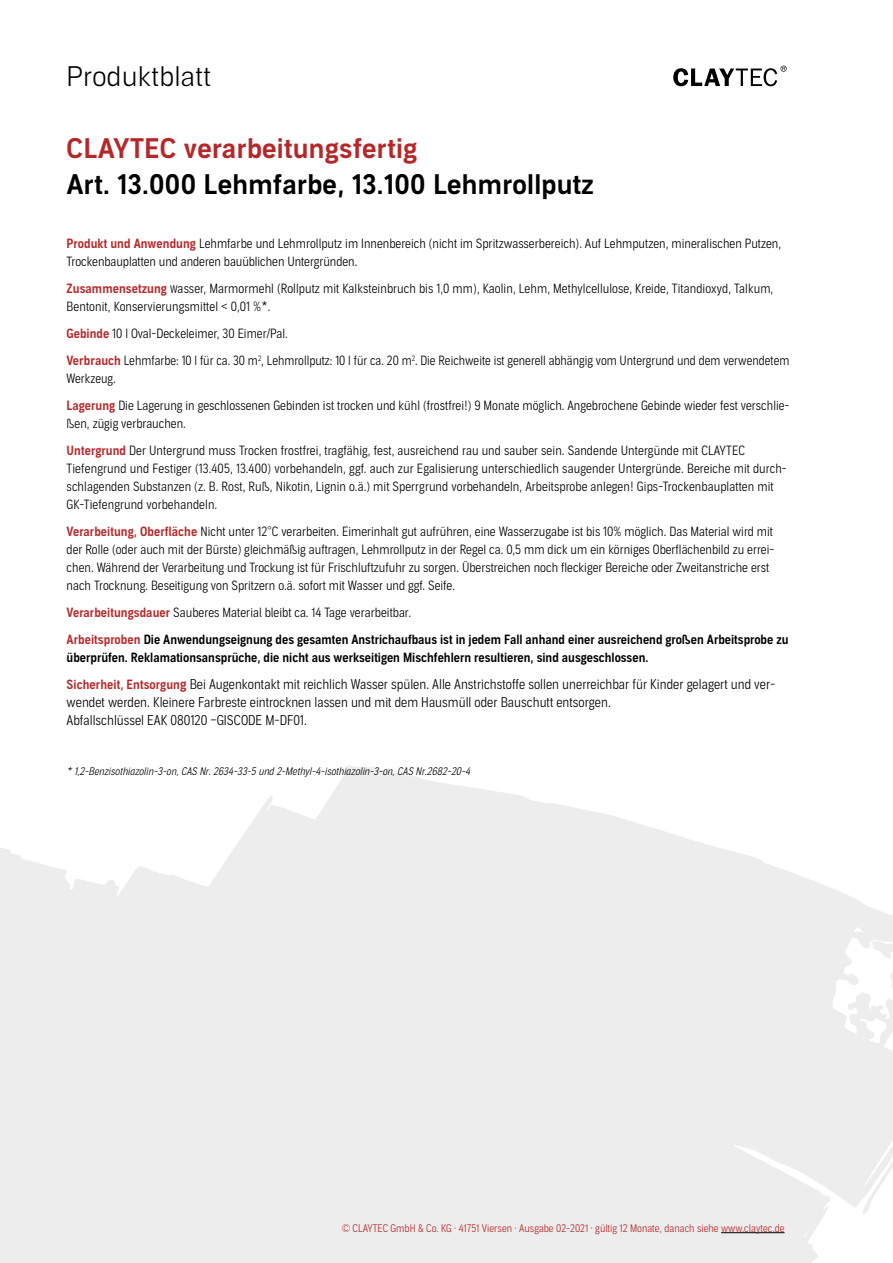
<style>
.page{position:relative;width:893px;height:1263px;background:#fff}
.page>*{position:absolute;margin:0;border:0;box-sizing:border-box;transform-origin:0 0}
.t1{font:27px "Aago Sm";letter-spacing:.01em;color:#000}
.t2{font:27px "Aago Sm";letter-spacing:.01em;color:#b52729}
.t3{font:300 27px "Aago";letter-spacing:.01em;color:#000}
.t4{font:300 13.5px/18px "Aago Condensed";color:#000}
.t5{font:300 12.75px/18px "Aago Condensed";color:#000}
.t6{font:12.75px/18px "Aago Condensed Sm";color:#000}
.t7{font:italic 300 10.5px "Aago Condensed";letter-spacing:.005em;color:#000}
.t8{font:300 10.5px "Aago Condensed";color:#b52729}
.s1{font-family:"Aago Condensed Sm";font-weight:400;color:#b52729}
.s2{font-size:10.5px}
.s3{color:#b52729}
.s4{font-family:"Aago Condensed Sm";font-weight:400;font-size:12.75px;color:#b52729}
</style>
<div class="page">
<svg style="left:0;top:766px;width:893px;height:496px;fill:#ededed"></svg>
<hr style="left:721px;top:1232px;width:63px;height:1px;background:#000">
<svg style="left:673px;top:66px;width:114px;height:20px"></svg>
<h1 class="t3" style="left:67px;top:61px;width:146px">Produktblatt</h1>
<h1 class="t2" style="left:67px;top:133px;width:352px">CLAYTEC verarbeitungsfertig</h1>
<h1 class="t1" style="left:67px;top:169px;width:528px">Art. 13.000 Lehmfarbe, 13.100 Lehmrollputz</h1>
<p class="t5" style="left:67px;top:235px;width:716px"><span class="s1">Produkt und Anwendung</span> Lehmfarbe und Lehmrollputz im Innenbereich (nicht im Spritzwasserbereich). Auf Lehmputzen, mineralischen Putzen,<br>Trockenbauplatten und anderen bauüblichen Untergründen.</p>
<p class="t5" style="left:67px;top:280px;width:708px"><span class="s1">Zusammensetzung</span> <span class="s2">W</span>asser, Marmormehl (Rollputz mit Kalksteinbruch bis 1,0 mm), Kaolin, Lehm, Methylcellulose, Kreide, Titandioxyd, Talkum,<br>Bentonit, Konservierungsmittel &lt; 0,01 %*.</p>
<p class="t5" style="left:67px;top:321px;width:724px;line-height:27px"><span class="s1">Gebinde</span> 10 l Oval-Deckeleimer, 30 Eimer/Pal.<br><span class="s1">Verbrauch</span> Lehmfarbe: 10 l für ca. 30 m<sup>2</sup>, Lehmrollputz: 10 l für ca. 20 m<sup>2</sup>. Die Reichweite ist generell abhängig vom Untergrund und dem verwendetem</p>
<p class="t5" style="left:67px;top:366px;width:724px;line-height:27px">Werkzeug.<br><span class="s1">Lagerung</span> Die Lagerung in geschlossenen Gebinden ist trocken und kühl (frostfrei!) 9 Monate möglich. Angebrochene Gebinde wieder fest verschlie-</p>
<p class="t5" style="left:67px;top:411px;width:680px;line-height:27px">ßen, zügig verbrauchen.<br><span class="s1">Untergrund</span> Der Untergrund muss Trocken frostfrei, tragfähig, fest, ausreichend rau und sauber sein. Sandende Untergünde mit CLAYTEC</p>
<p class="t5" style="left:67px;top:460px;width:722px">Tiefengrund und Festiger (13.405, 13.400) vorbehandeln, ggf. auch zur Egalisierung unterschiedlich saugender Untergründe. Bereiche mit durch&shy;schlagenden Substanzen (z. B. Rost, Ruß, Nikotin, Lignin o.ä.) mit Sperrgrund vorbehandeln, Arbeitsprobe anlegen! Gips-Trockenbauplatten mit<br>GK-Tiefengrund vorbehandeln.</p>
<p class="t5" style="left:67px;top:523px;width:709px"><span class="s1">Verarbeitung, Oberfläche</span> Nicht unter 12°C verarbeiten. Eimerinhalt gut aufrühren, eine Wasserzugabe ist bis 10% möglich. Das Material wird mit der Rolle (oder auch mit der Bürste) gleichmäßig auftragen, Lehmrollputz in der Regel ca. 0,5 mm dick um ein körniges Oberflächenbild zu errei&shy;chen. Während der Verarbeitung und Trockung ist für Frischluftzufuhr zu sorgen. Überstreichen noch fleckiger Bereiche oder Zweitanstriche erst nach Trocknung. Beseitigung von Spritzern o.ä. sofort mit Wasser und ggf. Seife.</p>
<p class="t5" style="left:67px;top:604px;width:346px"><span class="s1">Verarbeitungsdauer</span> Sauberes Material bleibt ca. 14 Tage verarbeitbar.</p>
<p class="t6" style="left:67px;top:631px;width:723px"><span class="s3">Arbeitsproben</span> Die Anwendungseignung des gesamten Anstrichaufbaus ist in jedem Fall anhand einer ausreichend großen Arbeitsprobe zu überprüfen. Reklamationsansprüche, die nicht aus werkseitigen Mischfehlern resultieren, sind ausgeschlossen.</p>
<p class="t4" style="left:67px;top:676px;width:710px"><span class="s4">Sicherheit, Entsorgun</span><span class="s1">g</span> Bei Augenkontakt mit reichlich Wasser spülen. Alle Anstrichstoffe sollen unerreichbar für Kinder gelagert und ver&shy;wendet werden. Kleinere Farbreste eintrocknen lassen und mit dem Hausmüll oder Bauschutt entsorgen.<br>Abfallschlüssel EAK 080120 –GISCODE M-DF01.</p>
<p class="t7" style="left:67px;top:765px;width:405px">* 1,2-Benzisothiazolin-3-on, CAS Nr. 2634-33-5 und 2-Methyl-4-isothiazolin-3-on, CAS Nr.2682-20-4</p>
<p class="t8" style="left:342px;top:1222px;width:444px">© CLAYTEC GmbH &amp; Co. KG · 41751 Viersen · Ausgabe 02-2021 · gültig 12 Monate, danach siehe www.claytec.de</p>
</div>
